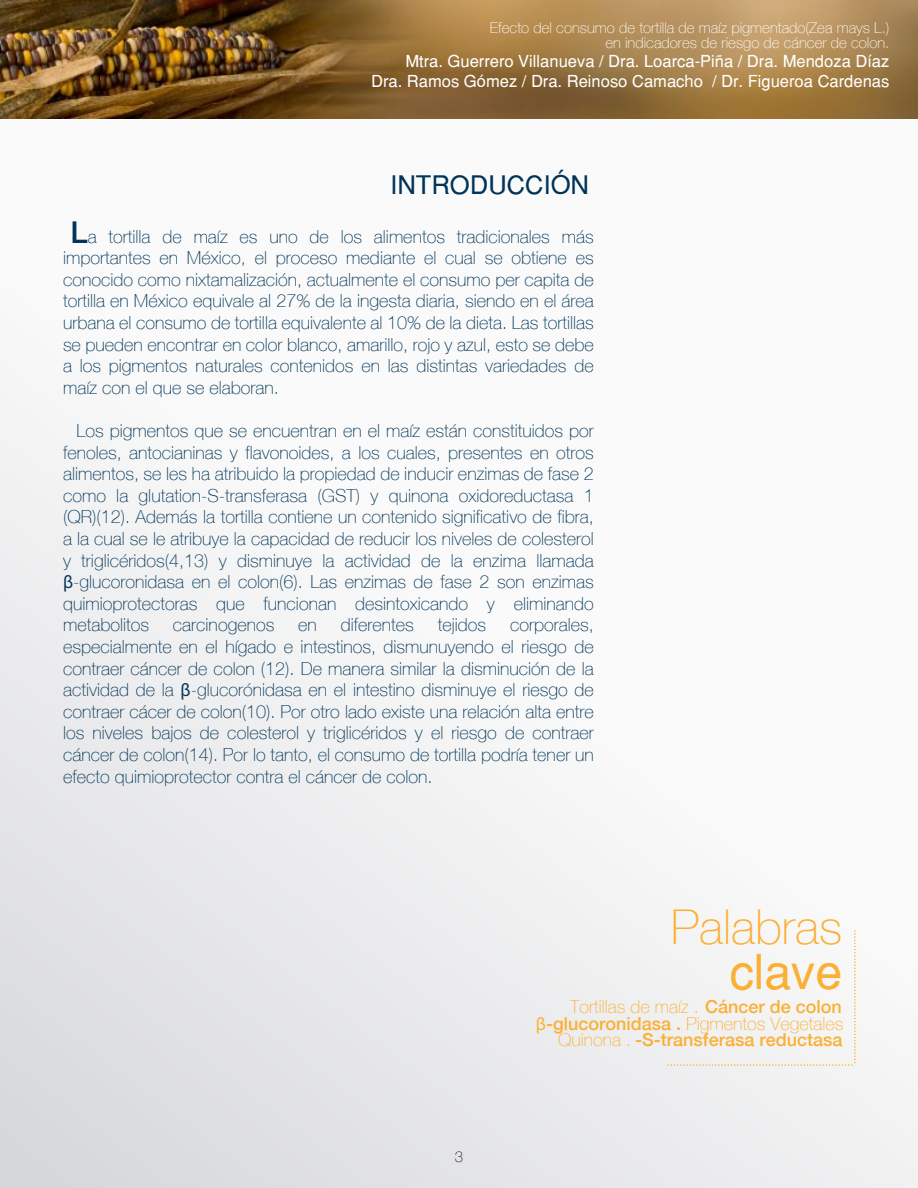
<style>
.page{position:relative;width:918px;height:1188px;background:#fff}
.page>*{position:absolute;margin:0;border:0;box-sizing:border-box;transform-origin:0 0}
.t1{font:100 48px "Helve Nue";color:#fbb034}
.t2{font:48px "Helvetica";color:#fbb034}
.t3{font:25.5px "Helvetica";color:#003458}
.t4{font:100 18px/21.6px "Helve Nue";color:#003458;text-align:justify}
.t5{font:100 18px/16.5px "Helve Nue";color:#fbb034;text-align:right}
.t6{font:500 18px "Helvetica 65";color:#fbb034}
.t7{font:16.5px/19.8px "Helvetica";color:#fff;text-align:right}
.t8{font:100 15px/15px "Helve Nue";color:#fff;text-align:right}
.t9{font:100 15px "Helve Nue";color:#201813}
.s1{font-family:"Helvetica 65";font-weight:500;font-size:30px}
.s2{font-family:"Myriad Pro";font-weight:400}
.s3{font-family:"Helvetica 65";font-weight:500}
.s4{font-family:"Helve Nue";font-weight:100}
</style>
<div class="page">
<div style="left:0;top:3px;width:918px;height:1185px;background:linear-gradient(to bottom,#fff,#e6e6e8)"></div>
<div style="left:666px;top:931px;width:190px;height:135px;background:#f3f4f4"></div>
<img style="left:0;top:0;width:918px;height:118px">
<p class="t8" style="left:490px;top:20px;width:401px">Efecto del consumo de tortilla de maíz pigmentado(Zea mays L.) en indicadores de riesgo de cáncer de colon.</p>
<p class="t7" style="left:371px;top:52px;width:520px">Mtra. Guerrero Villanueva / Dra. Loarca-Piña / Dra. Mendoza Díaz<br>Dra. Ramos Gómez / Dra. Reinoso Camacho / Dr. Figueroa Cardenas</p>
<h2 class="t3" style="left:390px;top:169px;width:200px">INTRODUCCIÓN</h2>
<p class="t4" style="left:63px;top:225px;width:532px;text-indent:7px"><span class="s1">L</span>a tortilla de maíz es uno de los alimentos tradicionales más importantes en México, el proceso mediante el cual se obtiene es conocido como nixtamalización, actualmente el consumo per capita de tortilla en México equivale al 27% de la ingesta diaria, siendo en el área urbana el consumo de tortilla equivalente al 10% de la dieta. Las tortillas se pueden encontrar en color blanco, amarillo, rojo y azul, esto se debe a los pigmentos naturales contenidos en las distintas variedades de maíz con el que se elaboran.</p>
<p class="t4" style="left:63px;top:419px;width:532px;text-indent:13px">Los pigmentos que se encuentran en el maíz están constituidos por fenoles, antocianinas y flavonoides, a los cuales, presentes en otros alimentos, se les ha atribuido la propiedad de inducir enzimas de fase 2 como la glutation-S-transferasa (GST) y quinona oxidoreductasa 1 (QR)(12). Además la tortilla contiene un contenido significativo de fibra, a la cual se le atribuye la capacidad de reducir los niveles de colesterol y triglicéridos(4,13) y disminuye la actividad de la enzima llamada <span class="s2">β</span>-glucoronidasa en el colon(6). Las enzimas de fase 2 son enzimas quimioprotectoras que funcionan desintoxicando y eliminando metabolitos</p>
<p class="t4" style="left:173px;top:614px;width:103px">carcinogenos</p>
<p class="t4" style="left:298px;top:614px;width:20px">en</p>
<p class="t4" style="left:341px;top:614px;width:75px">diferentes</p>
<p class="t4" style="left:438px;top:614px;width:50px">tejidos</p>
<p class="t4" style="left:63px;top:614px;width:532px;text-indent:447px">corporales, especialmente en el hígado e intestinos, dismunuyendo el riesgo de contraer cáncer de colon (12). De manera similar la disminución de la actividad de la <span class="s2">β</span>-glucorónidasa en el intestino disminuye el riesgo de contraer cácer de colon(10). Por otro lado existe una relación alta entre los niveles bajos de colesterol y triglicéridos y el riesgo de contraer cáncer de colon(14). Por lo tanto, el consumo de tortilla podría tener un efecto quimioprotector contra el cáncer de colon.</p>
<p class="t9" style="left:455px;top:1148px;width:10px">3</p>
<h1 class="t1" style="left:671px;top:897px;width:173px">Palabras</h1>
<h1 class="t2" style="left:730px;top:943px;width:114px">clave</h1>
<p class="t5" style="left:536px;top:998px;width:309px">Tortillas de maíz . <span class="s3">Cáncer de colon </span><span class="s2">β</span><span class="s3">-glucoronidasa .</span> Pigmentos Vegetales</p>
<p class="t6" style="left:558px;top:1029px;width:286px"><span class="s4">Quinona .</span> -S-transferasa reductasa</p>
</div>
